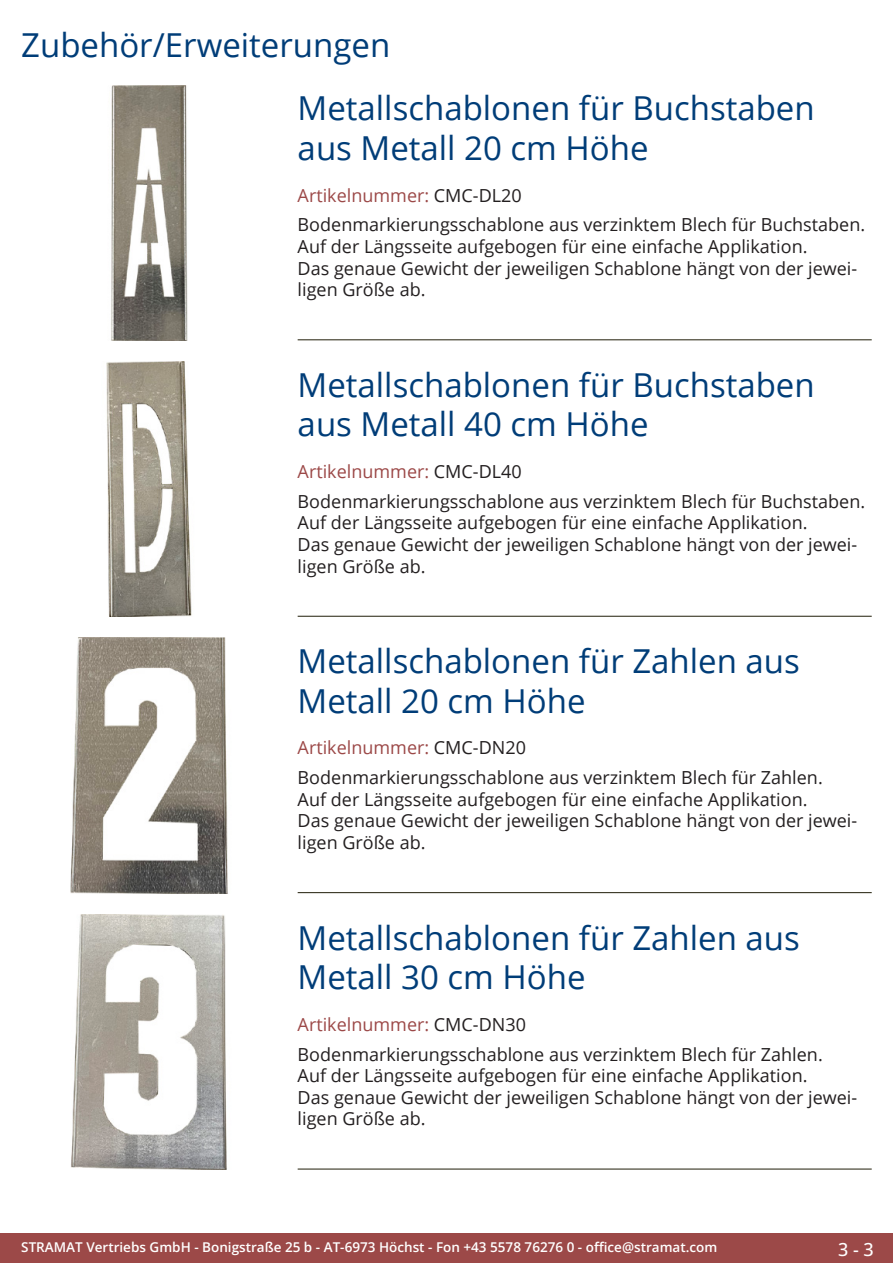
<style>
.page{position:relative;width:893px;height:1263px;background:#fff}
.page>*{position:absolute;margin:0;border:0;box-sizing:border-box;transform-origin:0 0}
.Produkttitel{font:33px/39.6px "Open Sans";color:#003d78}
.RastTitel{font:33px "Open Sans";color:#003d78}
.Beschreibung_Text{font:18px/21.6px "Open Sans";color:#231f20}
.TechDaten_Überschrif{font:18px "Open Sans";color:#9c4948}
.t1{font:500 18px "Open Sans";color:#fff}
.t2{font:600 13.5px "Open Sans";color:#fff}
.s1{color:#231f20}
</style>
<div class="page">
<div style="left:0;top:1233px;width:893px;height:30px;background:#9c4948"></div>
<hr style="left:298px;top:340px;width:574px;height:1px;background:#201d08">
<hr style="left:298px;top:616px;width:574px;height:1px;background:#201d08">
<hr style="left:298px;top:892px;width:574px;height:1px;background:#201d08">
<hr style="left:298px;top:1169px;width:574px;height:1px;background:#201d08">
<img style="left:111px;top:85px;width:77px;height:255px">
<img style="left:106px;top:361px;width:86px;height:256px">
<img style="left:70px;top:638px;width:158px;height:255px">
<img style="left:71px;top:914px;width:156px;height:255px">
<p class="RastTitel" style="left:21px;top:22px;width:370px">Zubehör/Erweiterungen</p>
<p class="Produkttitel" style="left:298px;top:88px;width:519px">Metallschablonen für Buchstaben aus Metall 20 cm Höhe</p>
<p class="TechDaten_Überschrif" style="left:298px;top:183px;width:226px">Artikelnummer: <span class="s1">CMC-DL20</span></p>
<p class="Beschreibung_Text" style="left:298px;top:214px;width:569px">Bodenmarkierungsschablone aus verzinktem Blech für Buchstaben.<br>Auf der Längsseite aufgebogen für eine einfache Applikation.<br>Das genaue Gewicht der jeweiligen Schablone hängt von der jewei&shy;ligen Größe ab.</p>
<p class="Produkttitel" style="left:298px;top:364px;width:519px">Metallschablonen für Buchstaben aus Metall 40 cm Höhe</p>
<p class="TechDaten_Überschrif" style="left:298px;top:459px;width:226px">Artikelnummer: <span class="s1">CMC-DL40</span></p>
<p class="Beschreibung_Text" style="left:298px;top:490px;width:569px">Bodenmarkierungsschablone aus verzinktem Blech für Buchstaben.<br>Auf der Längsseite aufgebogen für eine einfache Applikation.<br>Das genaue Gewicht der jeweiligen Schablone hängt von der jewei&shy;ligen Größe ab.</p>
<p class="Produkttitel" style="left:298px;top:640px;width:504px">Metallschablonen für Zahlen aus<br>Metall 20 cm Höhe</p>
<p class="TechDaten_Überschrif" style="left:298px;top:735px;width:230px">Artikelnummer: <span class="s1">CMC-DN20</span></p>
<p class="Beschreibung_Text" style="left:298px;top:766px;width:560px">Bodenmarkierungsschablone aus verzinktem Blech für Zahlen.<br>Auf der Längsseite aufgebogen für eine einfache Applikation.<br>Das genaue Gewicht der jeweiligen Schablone hängt von der jewei&shy;ligen Größe ab.</p>
<p class="Produkttitel" style="left:298px;top:917px;width:504px">Metallschablonen für Zahlen aus<br>Metall 30 cm Höhe</p>
<p class="TechDaten_Überschrif" style="left:298px;top:1012px;width:230px">Artikelnummer: <span class="s1">CMC-DN30</span></p>
<p class="Beschreibung_Text" style="left:298px;top:1043px;width:560px">Bodenmarkierungsschablone aus verzinktem Blech für Zahlen.<br>Auf der Längsseite aufgebogen für eine einfache Applikation.<br>Das genaue Gewicht der jeweiligen Schablone hängt von der jewei&shy;ligen Größe ab.</p>
<p class="t2" style="left:21px;top:1238px;width:698px">STRAMAT Vertriebs GmbH - Bonigstraße 25 b - AT-6973 Höchst - Fon +43 5578 76276 0 - office@stramat.com</p>
<p class="t1" style="left:838px;top:1237px;width:37px">3 - 3</p>
</div>
